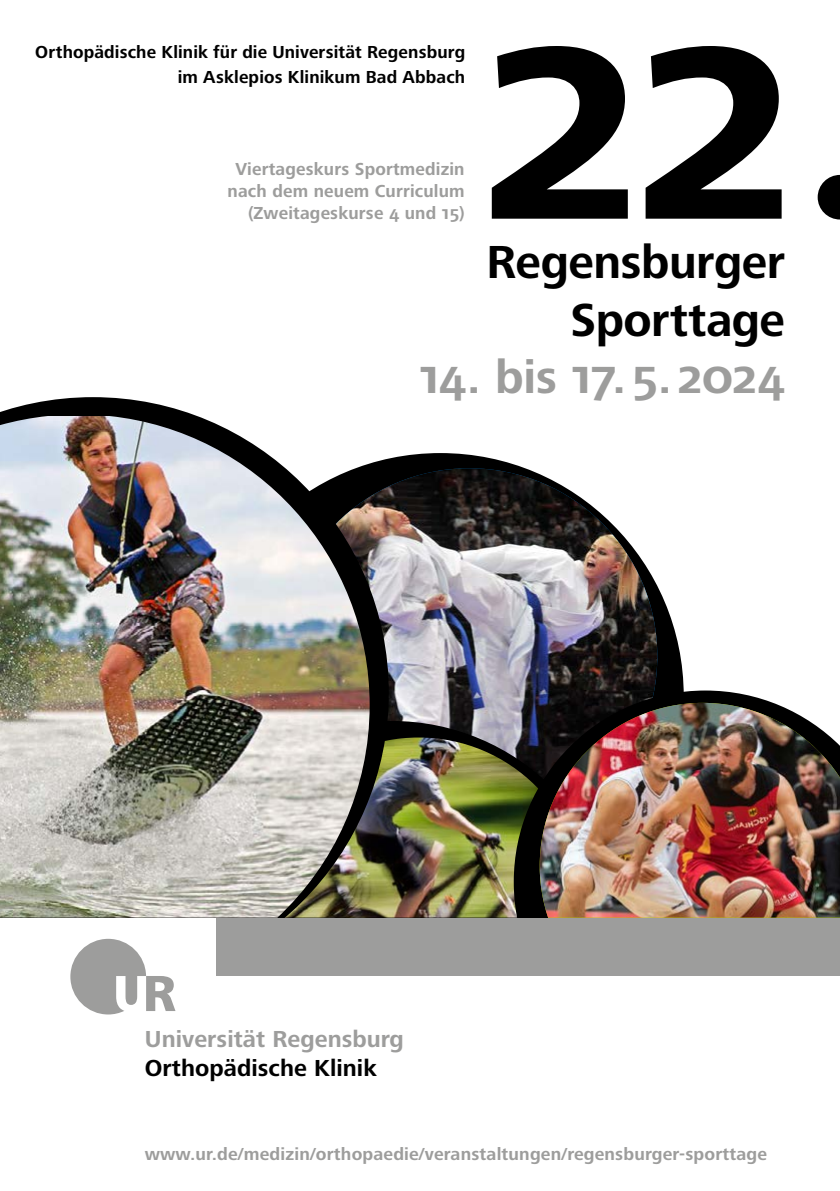
<style>
.page{position:relative;width:840px;height:1191px;background:#fff}
.page>*{position:absolute;margin:0;border:0;box-sizing:border-box;transform-origin:0 0}
.t1{font:700 311.6px "Frutiger Next LTW1 G";color:#000}
.t2{font:700 48px/57.6px "Frutiger Next LTW1 G";letter-spacing:-.01em;color:#000;text-align:right}
.t3{font:700 48px "Frutiger Next LTW1 G";letter-spacing:-.015em;color:#9d9d9c}
.t4{font:700 24px "Frutiger Next LTW1 G";color:#9d9d9c}
.t5{font:700 24px "Frutiger Next LTW1 G";color:#000}
.t6{font:700 18px/21.6px "Frutiger Next LTW1 G";letter-spacing:.01em;color:#9d9d9c;text-align:right}
.t7{font:700 18px/24.4px "Frutiger Next LTW1 G";letter-spacing:.01em;color:#000;text-align:right}
</style>
<div class="page">
<div style="left:216px;top:917px;width:623px;height:58px;background:#9d9d9c"></div>
<svg style="left:70px;top:938px;width:105px;height:76px"></svg>
<svg style="left:817px;top:175px;width:22px;height:44px"></svg>
<svg style="left:388px;top:453px;width:295px;height:237px"></svg>
<img style="left:388px;top:468px;width:269px;height:253px">
<svg style="left:388px;top:721px;width:125px;height:16px"></svg>
<img style="left:388px;top:737px;width:125px;height:180px">
<svg style="left:513px;top:690px;width:260px;height:227px"></svg>
<img style="left:0;top:397px;width:388px;height:520px">
<img style="left:539px;top:703px;width:300px;height:214px">
<img style="left:0;top:416px;width:369px;height:501px">
<p class="t7" style="left:35px;top:41px;width:431px">Orthopädische Klinik für die Universität Regensburg im Asklepios Klinikum Bad Abbach</p>
<p class="t6" style="left:227px;top:159px;width:238px">Viertageskurs Sportmedizin nach dem neuem Curriculum (Zweitageskurse 4 und 15)</p>
<h1 class="t1" style="left:482px;top:-63px;width:316px">22</h1>
<h2 class="t2" style="left:486px;top:235px;width:300px">Regensburger<br>Sporttage</h2>
<h2 class="t3" style="left:419px;top:349px;width:367px">14. bis 17.5.2024</h2>
<h3 class="t4" style="left:145px;top:1025px;width:260px">Universität Regensburg</h3>
<h3 class="t5" style="left:145px;top:1054px;width:233px">Orthopädische Klinik</h3>
<p class="t6" style="left:145px;top:1143px;width:623px">www.ur.de/medizin/orthopaedie/veranstaltungen/regensburger-sporttage</p>
</div>
